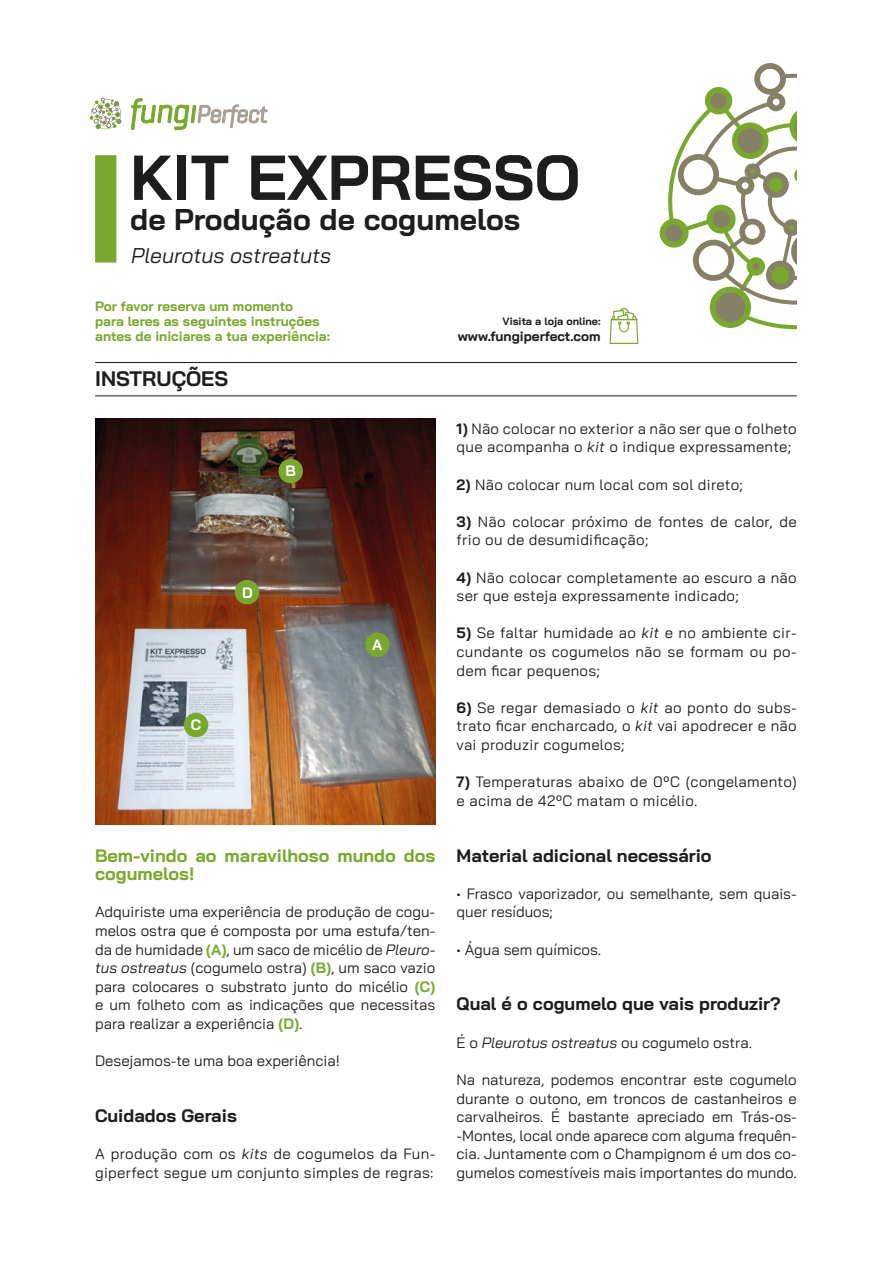
<style>
.page{position:relative;width:893px;height:1263px;background:#fff}
.page>*{position:absolute;margin:0;border:0;box-sizing:border-box;transform-origin:0 0}
.t1{font:700 63.3px "Bai Jamjuree";color:#1d1d1b}
.t2{font:700 30px "Bai Jamjuree";color:#1d1d1b}
.t3{font:italic 21.3px "Bai Jamjuree";color:#1d1d1b}
.t4{font:700 21px "Bai Jamjuree";color:#1d1d1b}
.t5{font:700 18px "Bai Jamjuree";color:#1d1d1b}
.t6{font:700 18px/18.6px "Bai Jamjuree";color:#79a82e}
.t7{font:15px/18.6px "Bai Jamjuree";letter-spacing:.02em;color:#1d1d1b}
.t8{font:15px/18.6px "Bai Jamjuree";color:#1d1d1b}
.t9{font:700 15px "Bai Jamjuree";color:#fff}
.t10{font:700 13.5px/15px "Bai Jamjuree";color:#79a82e}
.t11{font:700 13.5px "Bai Jamjuree";color:#1d1d1b}
.t12{font:700 10.65px "Bai Jamjuree";color:#1d1d1b}
.s1{font-weight:700;color:#79a82e}
.s2{font-style:italic}
.s3{font-weight:700}
</style>
<div class="page">
<img style="left:95px;top:418px;width:340px;height:406px">
<hr style="left:95px;top:362px;width:702px;height:1px;background:#1d1d1b">
<hr style="left:95px;top:395px;width:702px;height:1px;background:#1d1d1b">
<svg style="left:90px;top:98px;width:31px;height:31px"></svg>
<svg style="left:131px;top:98px;width:137px;height:32px"></svg>
<svg style="left:663px;top:222px;width:22px;height:22px"></svg>
<div style="left:660px;top:219px;width:29px;height:29px;border:6px solid #79a82e;border-radius:50%"></div>
<svg style="left:668px;top:74px;width:129px;height:255px"></svg>
<div style="left:770px;top:96px;width:12px;height:12px;background:#fff;border-radius:50%"></div>
<div style="left:767px;top:93px;width:18px;height:18px;border:6px solid #868166;border-radius:50%"></div>
<div style="left:681px;top:158px;width:34px;height:34px;background:#fff;border-radius:50%"></div>
<div style="left:678px;top:154px;width:41px;height:41px;border:6px solid #868166;border-radius:50%"></div>
<div style="left:758px;top:67px;width:24px;height:24px;background:#fff;border-radius:50%"></div>
<div style="left:754px;top:63px;width:32px;height:32px;border:6px solid #868166;border-radius:50%"></div>
<div style="left:95px;top:155px;width:21px;height:108px;background:#79a82e;border:2px solid #79a82e"></div>
<svg style="left:609px;top:308px;width:29px;height:36px"></svg>
<div style="left:366px;top:633px;width:23px;height:23px;background:#79a82e;border-radius:50%"></div>
<div style="left:365px;top:633px;width:25px;height:24px;border:2px solid #79a82e;border-radius:50%"></div>
<div style="left:279px;top:459px;width:23px;height:23px;background:#79a82e;border-radius:50%"></div>
<div style="left:279px;top:459px;width:24px;height:24px;border:2px solid #79a82e;border-radius:50%"></div>
<div style="left:185px;top:714px;width:22px;height:22px;background:#79a82e;border-radius:50%"></div>
<div style="left:184px;top:713px;width:24px;height:24px;border:2px solid #79a82e;border-radius:50%"></div>
<div style="left:236px;top:581px;width:23px;height:23px;background:#79a82e;border-radius:50%"></div>
<div style="left:235px;top:580px;width:24px;height:24px;border:2px solid #79a82e;border-radius:50%"></div>
<h1 class="t1" style="left:130px;top:141px;width:452px">KIT EXPRESSO</h1>
<h2 class="t2" style="left:130px;top:202px;width:392px">de Produção de cogumelos</h2>
<h3 class="t3" style="left:131px;top:237px;width:202px">Pleurotus ostreatuts</h3>
<p class="t10" style="left:95px;top:299px;width:236px">Por favor reserva um momento<br>para leres as seguintes instruções antes de iniciares a tua experiência:</p>
<h3 class="t4" style="left:95px;top:367px;width:135px">INSTRUÇÕES</h3>
<p class="t9" style="left:286px;top:462px;width:12px">B</p>
<p class="t9" style="left:242px;top:584px;width:12px">D</p>
<p class="t9" style="left:191px;top:716px;width:12px">C</p>
<p class="t9" style="left:372px;top:636px;width:12px">A</p>
<p class="t6" style="left:95px;top:846px;width:342px">Bem-vindo ao maravilhoso mundo dos cogumelos!</p>
<p class="t7" style="left:95px;top:903px;width:342px;text-align:justify">Adquiriste uma experiência de produção de cogu&shy;melos ostra que é composta por uma estufa/ten&shy;da de humidade <span class="s1">(A)</span>, um saco de micélio de <span class="s2">Pleuro&shy;tus ostreatus</span> (cogumelo ostra) <span class="s1">(B)</span>, um saco vazio para colocares o substrato junto do micélio <span class="s1">(C) </span>e um folheto com as indicações que necessitas para realizar a experiência <span class="s1">(D)</span>.</p>
<p class="t8" style="left:95px;top:1051px;width:246px">Desejamos-te uma boa experiência!</p>
<p class="t5" style="left:95px;top:1105px;width:143px">Cuidados Gerais</p>
<p class="t7" style="left:95px;top:1144px;width:342px">A produção com os <span class="s2">kits</span> de cogumelos da Fun&shy;giperfect segue um conjunto simples de regras:</p>
<p class="t12" style="left:503px;top:315px;width:99px">Visita a loja online:</p>
<p class="t11" style="left:458px;top:328px;width:144px">www.fungiperfect.com</p>
<p class="t7" style="left:457px;top:419px;width:342px"><span class="s3">1)</span> Não colocar no exterior a não ser que o folheto que acompanha o <span class="s2">kit</span> o indique expressamente;</p>
<p class="t7" style="left:457px;top:475px;width:288px"><span class="s3">2)</span> Não colocar num local com sol direto;</p>
<p class="t7" style="left:457px;top:512px;width:342px"><span class="s3">3)</span> Não colocar próximo de fontes de calor, de frio ou de desumidificação;</p>
<p class="t7" style="left:457px;top:568px;width:342px"><span class="s3">4)</span> Não colocar completamente ao escuro a não ser que esteja expressamente indicado;</p>
<p class="t7" style="left:457px;top:624px;width:342px;text-align:justify"><span class="s3">5)</span> Se faltar humidade ao <span class="s2">kit</span> e no ambiente cir&shy;cundante os cogumelos não se formam ou po&shy;dem ficar pequenos;</p>
<p class="t7" style="left:457px;top:698px;width:342px;text-align:justify"><span class="s3">6)</span> Se regar demasiado o <span class="s2">kit</span> ao ponto do subs&shy;trato ficar encharcado, o <span class="s2">kit</span> vai apodrecer e não vai produzir cogumelos;</p>
<p class="t7" style="left:457px;top:772px;width:342px"><span class="s3">7)</span> Temperaturas abaixo de 0ºC (congelamento) e acima de 42ºC matam o micélio.</p>
<p class="t5" style="left:457px;top:845px;width:257px">Material adicional necessário</p>
<p class="t8" style="left:457px;top:884px;width:342px">• Frasco vaporizador, ou semelhante, sem quais&shy;quer resíduos;</p>
<p class="t8" style="left:457px;top:940px;width:146px">• Água sem químicos.</p>
<p class="t5" style="left:457px;top:994px;width:326px">Qual é o cogumelo que vais produzir?</p>
<p class="t8" style="left:457px;top:1033px;width:297px">É o <span class="s2">Pleurotus ostreatus</span> ou cogumelo ostra.</p>
<p class="t7" style="left:457px;top:1070px;width:342px;text-align:justify">Na natureza, podemos encontrar este cogumelo durante o outono, em troncos de castanheiros e carvalheiros. É bastante apreciado em Trás-os--Montes, local onde aparece com alguma frequên&shy;cia. Juntamente com o Champignom é um dos co&shy;gumelos comestíveis mais importantes do mundo.</p>
</div>
